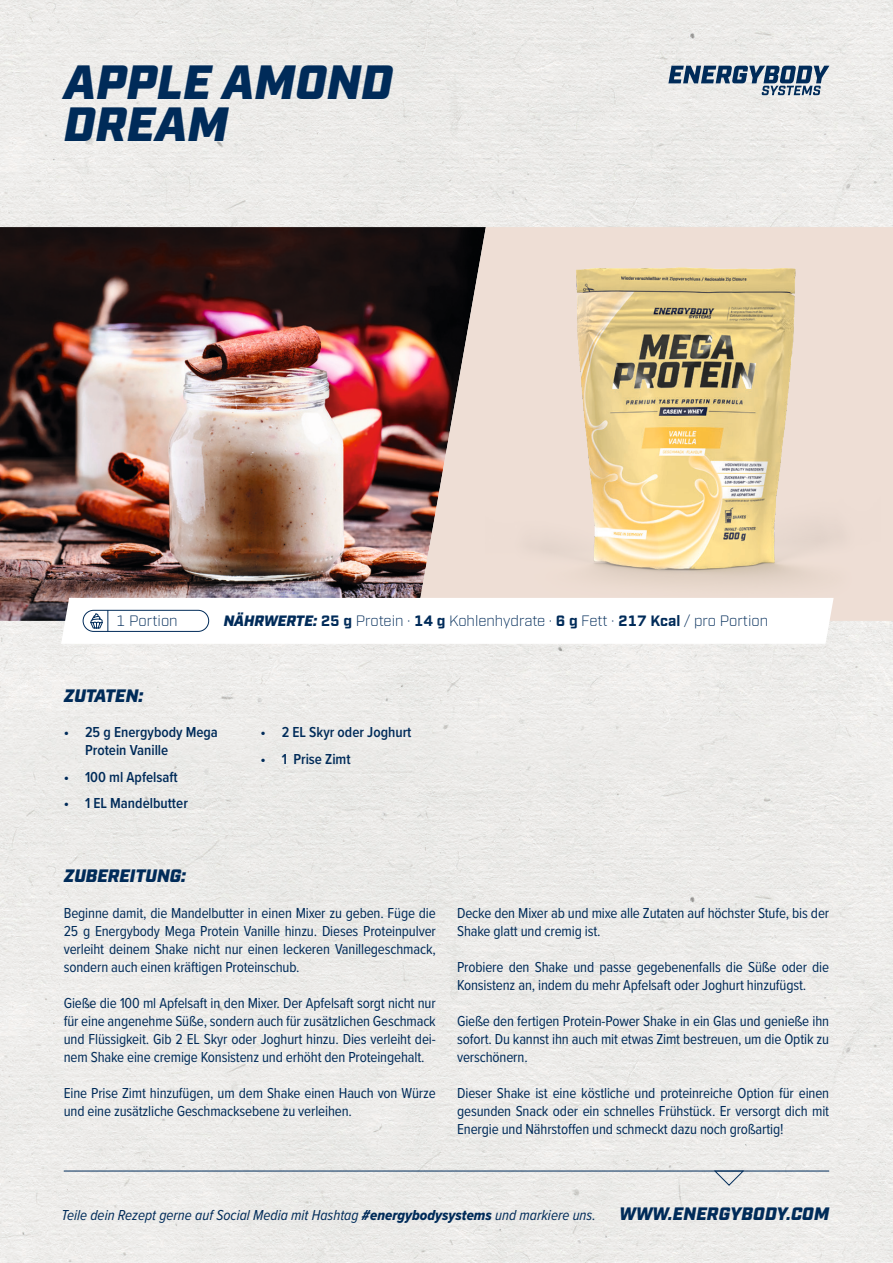
<style>
.page{position:relative;width:893px;height:1263px;background:#fff}
.page>*{position:absolute;margin:0;border:0;box-sizing:border-box;transform-origin:0 0}
.Überschrift{font:italic 900 48px "Industry";letter-spacing:.01em;color:#002b59}
.Überschrift-2{font:italic 900 18px "Industry";color:#002b59}
.Text{font:15px/18px "Proxima Nova Cond";letter-spacing:-.01em;color:#002b59;text-align:justify}
.t1{font:600 15px/18px "Proxima Nova Cond";color:#002b59}
.t2{font:italic 15px "Proxima Nova Cond";color:#002b59}
.t3{font:300 15px "Industry";color:#002b59}
.s1{font-weight:900;font-style:italic}
.s2{font-weight:700}
.s3{font-family:"Proxima Nova Cond Extrabld It";font-style:normal}
</style>
<div class="page">
<img style="left:0;top:0;width:893px;height:1263px">
<img style="left:0;top:227px;width:416px;height:394px">
<svg style="left:416px;top:227px;width:477px;height:394px;background:#a28b85"></svg>
<svg style="left:668px;top:66px;width:161px;height:29px;background:#8597aa"></svg>
<img style="left:486px;top:216px;width:394px;height:394px">
<hr style="left:64px;top:1171px;width:765px;height:1px;background:#002b59">
<svg style="left:61px;top:598px;width:773px;height:46px"></svg>
<svg style="left:714px;top:1170px;width:31px;height:16px"></svg>
<p class="Überschrift" style="left:64px;top:54px;width:330px">APPLE AMOND</p>
<p class="Überschrift" style="left:64px;top:96px;width:166px">DREAM</p>
<p class="t3" style="left:116px;top:612px;width:63px">1 Portion</p>
<p class="t3" style="left:224px;top:612px;width:546px"><span class="s1">NÄHRWERTE:</span> <span class="s2">25 g</span> Protein · <span class="s2">14 g</span> Kohlenhydrate · <span class="s2">6 g</span> Fett · <span class="s2">217 Kcal</span> / pro Portion</p>
<p class="Überschrift-2" style="left:64px;top:685px;width:81px">ZUTATEN:</p>
<p class="t1" style="left:85px;top:723px;width:134px;text-indent:-21px">• 25 g Energybody Mega<br>Protein Vanille</p>
<p class="t1" style="left:64px;top:767px;width:116px">• 100 ml Apfelsaft</p>
<p class="t1" style="left:64px;top:794px;width:126px">• 1 EL Mandelbutter</p>
<p class="t1" style="left:260px;top:723px;width:153px">• 2 EL Skyr oder Joghurt</p>
<p class="t1" style="left:260px;top:749px;width:92px">• 1 Prise Zimt</p>
<p class="Überschrift-2" style="left:64px;top:865px;width:124px">ZUBEREITUNG:</p>
<p class="Text" style="left:64px;top:903px;width:374px">Beginne damit, die Mandelbutter in einen Mixer zu geben. Füge die 25 g Energybody Mega Protein Vanille hinzu. Dieses Proteinpulver verleiht deinem Shake nicht nur einen leckeren Vanillegeschmack, sondern auch einen kräftigen Proteinschub.</p>
<p class="Text" style="left:64px;top:993px;width:374px">Gieße die 100 ml Apfelsaft in den Mixer. Der Apfelsaft sorgt nicht nur für eine angenehme Süße, sondern auch für zusätzlichen Geschmack und Flüssigkeit. Gib 2 EL Skyr oder Joghurt hinzu. Dies verleiht dei&shy;nem Shake eine cremige Konsistenz und erhöht den Proteingehalt.</p>
<p class="Text" style="left:64px;top:1083px;width:374px">Eine Prise Zimt hinzufügen, um dem Shake einen Hauch von Würze und eine zusätzliche Geschmacksebene zu verleihen.</p>
<p class="Text" style="left:457px;top:903px;width:374px">Decke den Mixer ab und mixe alle Zutaten auf höchster Stufe, bis der<br>Shake glatt und cremig ist.</p>
<p class="Text" style="left:457px;top:957px;width:374px">Probiere den Shake und passe gegebenenfalls die Süße oder die<br>Konsistenz an, indem du mehr Apfelsaft oder Joghurt hinzufügst.</p>
<p class="Text" style="left:457px;top:1011px;width:374px">Gieße den fertigen Protein-Power Shake in ein Glas und genieße ihn sofort. Du kannst ihn auch mit etwas Zimt bestreuen, um die Optik zu verschönern.</p>
<p class="Text" style="left:457px;top:1083px;width:374px">Dieser Shake ist eine köstliche und proteinreiche Option für einen gesunden Snack oder ein schnelles Frühstück. Er versorgt dich mit Energie und Nährstoffen und schmeckt dazu noch großartig!</p>
<p class="t2" style="left:62px;top:1204px;width:536px">Teile dein Rezept gerne auf Social Media mit Hashtag <span class="s3">#energybodysystems</span> und markiere uns.</p>
<p class="Überschrift-2" style="left:619px;top:1203px;width:211px">WWW.ENERGYBODY.COM</p>
</div>
